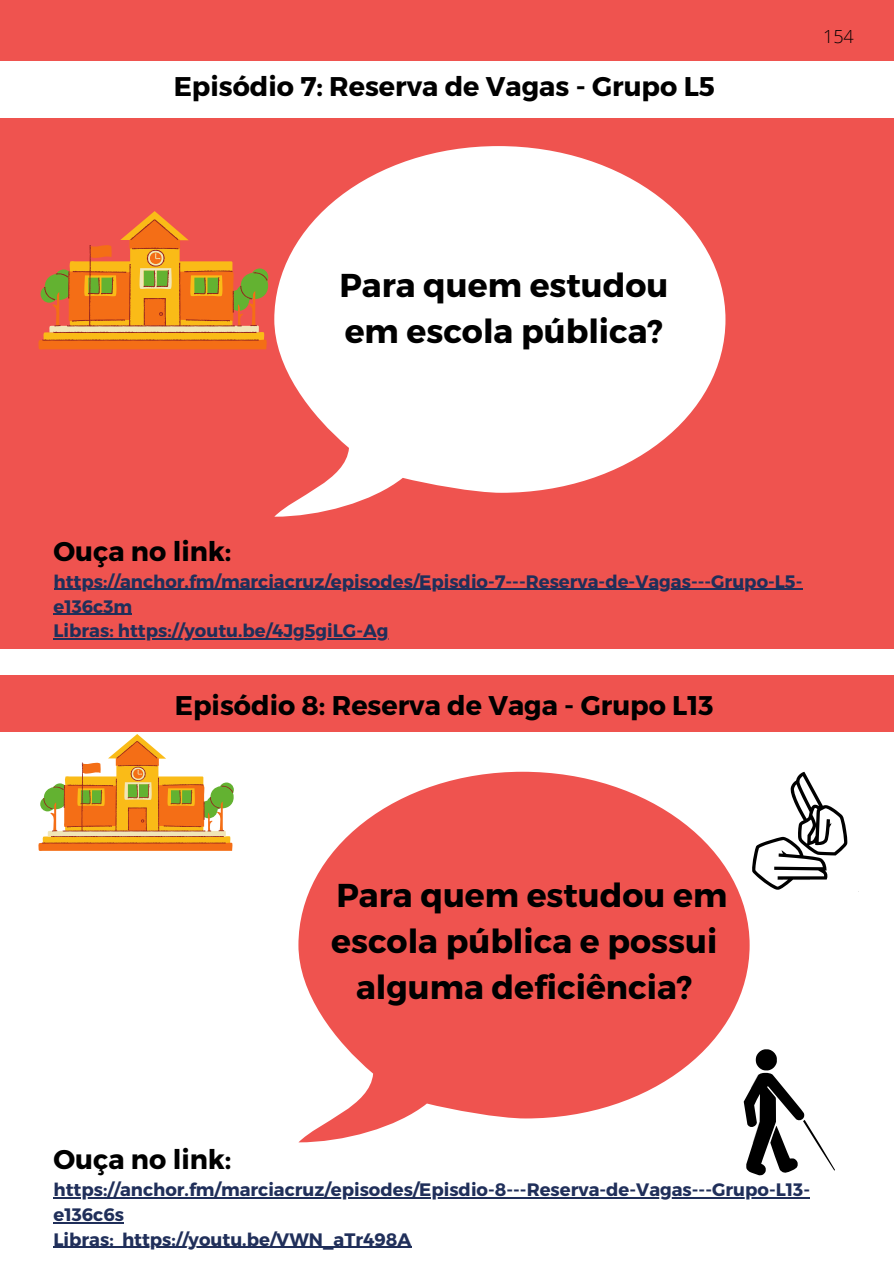
<style>
.page{position:relative;width:894px;height:1264px;background:#fff}
.page>*{position:absolute;margin:0;border:0;box-sizing:border-box;transform-origin:0 0}
.t1{font:700 33px/46.2px "Montserrat";color:#000}
.t2{font:700 27px "Montserrat";color:#000}
.t3{font:700 18px/24.8px "Montserrat";color:#202f5a}
.t4{font:300 18px "Open Sans";color:#000}
</style>
<div class="page">
<div style="left:0;top:0;width:893px;height:1263px;background:#ef534f"></div>
<svg style="left:274px;top:146px;width:451px;height:370px;fill:#fff"></svg>
<div style="left:0;top:61px;width:893px;height:56px;background:#fff"></div>
<div style="left:0;top:649px;width:893px;height:614px;background:#fff"></div>
<svg style="left:298px;top:771px;width:451px;height:371px;fill:#ef534f"></svg>
<div style="left:0;top:675px;width:893px;height:57px;background:#ef534f"></div>
<svg style="left:38px;top:211px;width:230px;height:138px"></svg>
<svg style="left:38px;top:734px;width:195px;height:117px"></svg>
<svg style="left:743px;top:1049px;width:91px;height:126px"></svg>
<svg style="left:752px;top:771px;width:96px;height:119px"></svg>
<hr style="left:54px;top:589px;width:748px;height:1px;background:#202f5a">
<hr style="left:54px;top:613px;width:78px;height:1px;background:#202f5a">
<hr style="left:64px;top:638px;width:324px;height:1px;background:#202f5a">
<hr style="left:54px;top:1197px;width:755px;height:1px;background:#202f5a">
<hr style="left:54px;top:1221px;width:70px;height:2px;background:#202f5a">
<svg style="left:54px;top:1246px;width:15px;height:1px"></svg>
<hr style="left:69px;top:1246px;width:45px;height:1px;background:#202f5a">
<hr style="left:122px;top:1246px;width:289px;height:1px;background:#202f5a">
<p class="t2" style="left:174px;top:69px;width:542px">Episódio 7: Reserva de Vagas - Grupo L5</p>
<p class="t1" style="left:339px;top:260px;width:330px">Para quem estudou em escola pública?</p>
<p class="t4" style="left:822px;top:24px;width:32px">154</p>
<p class="t2" style="left:54px;top:533px;width:179px">Ouça no link:</p>
<p class="t3" style="left:54px;top:568px;width:750px">https://anchor.fm/marciacruz/episodes/Episdio-7---Reserva-de-Vagas---Grupo-L5- e136c3m</p>
<p class="t3" style="left:54px;top:617px;width:336px">Libras: https://youtu.be/4Jg5giLG-Ag</p>
<p class="t2" style="left:175px;top:687px;width:540px">Episódio 8: Reserva de Vaga - Grupo L13</p>
<p class="t1" style="left:331px;top:870px;width:397px;text-align:center">Para quem estudou em escola pública e possui alguma deficiência?</p>
<p class="t2" style="left:54px;top:1141px;width:179px">Ouça no link:</p>
<p class="t3" style="left:54px;top:1176px;width:757px">https://anchor.fm/marciacruz/episodes/Episdio-8---Reserva-de-Vagas---Grupo-L13- e136c6s</p>
<p class="t3" style="left:54px;top:1225px;width:359px">Libras: https://youtu.be/VWN_aTr498A</p>
</div>
